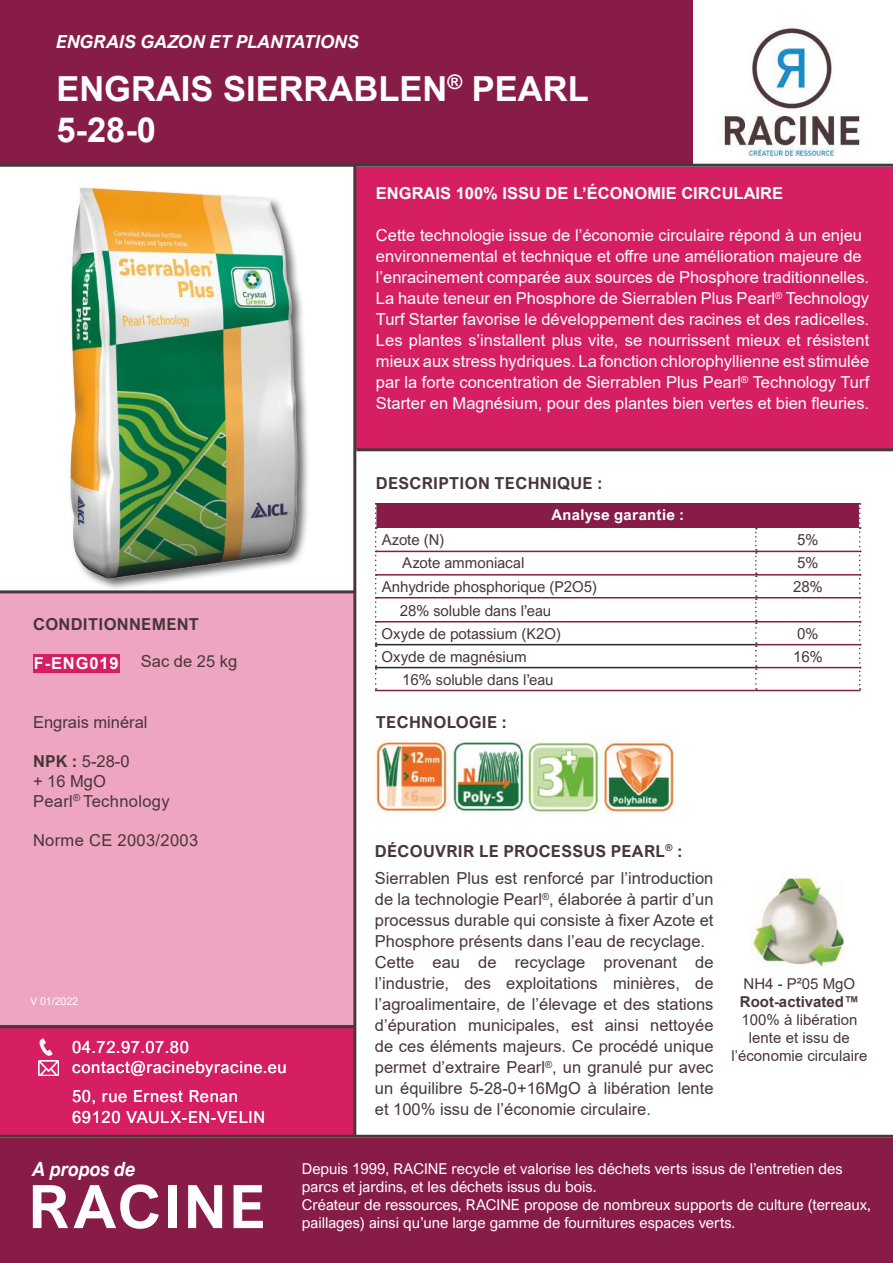
<style>
.page{position:relative;width:893px;height:1263px;background:#fff}
.page>*{position:absolute;margin:0;border:0;box-sizing:border-box;transform-origin:0 0}
.t1{font:700 60px "Arial Nova";letter-spacing:.04em;color:#fff}
.t2{font:700 34.5px/41.4px "Arial";color:#fff}
.t3{font:italic 700 19.65px "Arial Nova";color:#fff;scale:.92 1}
.t4{font:italic 700 18px "Arial Nova";color:#fff}
.t5{font:16.5px/21px "Arial";color:#fff}
.t6{font:16.5px/21px "Arial";color:#483639}
.t7{font:700 16.5px "Arial Nova";letter-spacing:.02em;color:#483639}
.t8{font:16.5px/19.8px "Arial Nova";letter-spacing:.04em;color:#fff}
.t9{font:16.5px/19.8px "Arial";letter-spacing:.02em;color:#483639}
.t10{font:700 16.5px "Arial";color:#fff}
.t11{font:15px/18px "Arial Nova";color:#fff}
.t12{font:15px/23px "Arial Nova";color:#483639;text-align:center}
.t13{font:15px/18px "Arial";color:#483639;text-align:center}
.t14{font:700 15px "Arial Nova";letter-spacing:.02em;color:#fff}
.t15{font:700 15px "Arial";color:#483639}
.t16{font:10.5px "Arial Nova";color:#fff}
.s1{font-family:"Arial Nova";font-weight:700}
</style>
<div class="page">
<div style="left:356px;top:167px;width:537px;height:281px;background:#d61e63"></div>
<div style="left:0;top:1025px;width:353px;height:110px;background:#d61e63"></div>
<div style="left:0;top:0;width:693px;height:164px;background:#881c48"></div>
<img style="left:702px;top:27px;width:186px;height:137px">
<hr style="left:0;top:164px;width:893px;height:3px;background:#483639">
<hr style="left:356px;top:448px;width:537px;height:3px;background:#483639">
<hr style="left:0;top:1135px;width:893px;height:3px;background:#483639">
<div style="left:0;top:1138px;width:893px;height:125px;background:#881c48"></div>
<img style="left:38px;top:1060px;width:20px;height:15px">
<img style="left:39px;top:1038px;width:14px;height:17px">
<hr style="left:353px;top:166px;width:3px;height:970px;background:#483639">
<hr style="left:0;top:590px;width:355px;height:3px;background:#483639">
<hr style="left:0;top:1025px;width:355px;height:3px;background:#483639">
<div style="left:0;top:593px;width:353px;height:432px;background:#eea5c1"></div>
<img style="left:70px;top:187px;width:238px;height:402px">
<div style="left:33px;top:654px;width:87px;height:19px;background:#d61e63"></div>
<div style="left:376px;top:503px;width:484px;height:25px;background:#881c48"></div>
<svg style="left:377px;top:528px;width:482px;height:162px"></svg>
<hr style="left:376px;top:597px;width:380px;height:1px;background:#881c48">
<hr style="left:756px;top:597px;width:103px;height:1px;background:#881c48">
<hr style="left:376px;top:621px;width:380px;height:1px;background:#881c48">
<hr style="left:756px;top:621px;width:103px;height:1px;background:#881c48">
<hr style="left:756px;top:644px;width:103px;height:1px;background:#881c48">
<hr style="left:756px;top:667px;width:103px;height:1px;background:#881c48">
<hr style="left:375px;top:690px;width:381px;height:1px;background:#881c48">
<hr style="left:756px;top:690px;width:104px;height:1px;background:#881c48">
<hr style="left:376px;top:551px;width:380px;height:1px;background:#881c48">
<hr style="left:756px;top:551px;width:103px;height:1px;background:#881c48">
<hr style="left:376px;top:574px;width:380px;height:1px;background:#881c48">
<hr style="left:756px;top:574px;width:103px;height:1px;background:#881c48">
<svg style="left:859px;top:503px;width:2px;height:187px"></svg>
<hr style="left:375px;top:644px;width:381px;height:1px;background:#2b2b2a">
<hr style="left:375px;top:667px;width:381px;height:1px;background:#2b2b2a">
<svg style="left:375px;top:503px;width:2px;height:187px"></svg>
<svg style="left:755px;top:528px;width:2px;height:162px"></svg>
<img style="left:375px;top:740px;width:300px;height:74px">
<img style="left:751px;top:873px;width:94px;height:94px">
<p class="t4" style="left:56px;top:31px;width:305px">ENGRAIS GAZON ET PLANTATIONS</p>
<h2 class="t2" style="left:56px;top:68px;width:534px">ENGRAIS SIERRABLEN<sup>®</sup> PEARL<br>5-28-0</h2>
<p class="t10" style="left:376px;top:182px;width:409px">ENGRAIS 100% ISSU DE L’ÉCONOMIE CIRCULAIRE</p>
<p class="t5" style="left:376px;top:225px;width:495px">Cette technologie issue de l’économie circulaire répond à un enjeu environnemental et technique et offre une amélioration majeure de l’enracinement comparée aux sources de Phosphore traditionnelles.<br>La haute teneur en Phosphore de Sierrablen Plus Pearl<sup>®</sup> Technology Turf Starter favorise le développement des racines et des radicelles.<br>Les plantes s’installent plus vite, se nourrissent mieux et résistent mieux aux stress hydriques. La fonction chlorophyllienne est stimulée par la forte concentration de Sierrablen Plus Pearl<sup>®</sup> Technology Turf Starter en Magnésium, pour des plantes bien vertes et bien fleuries.</p>
<p class="t7" style="left:376px;top:473px;width:228px">DESCRIPTION TECHNIQUE :</p>
<p class="t7" style="left:33px;top:615px;width:167px">CONDITIONNEMENT</p>
<p class="t10" style="left:34px;top:652px;width:86px">F-ENG019</p>
<p class="t6" style="left:141px;top:651px;width:98px">Sac de 25 kg</p>
<p class="t6" style="left:33px;top:711px;width:116px">Engrais minéral</p>
<p class="t9" style="left:33px;top:751px;width:138px"><span class="s1">NPK :</span> 5-28-0<br>+ 16 MgO<br>Pearl<sup>®</sup> Technology</p>
<p class="t9" style="left:33px;top:830px;width:167px">Norme CE 2003/2003</p>
<p class="t16" style="left:30px;top:995px;width:49px">V 01/2022</p>
<p class="t8" style="left:72px;top:1037px;width:216px">04.72.97.07.80 contact@racinebyracine.eu</p>
<p class="t8" style="left:72px;top:1085px;width:194px;line-height:21.6px">50, rue Ernest Renan<br>69120 VAULX-EN-VELIN</p>
<p class="t3" style="left:33px;top:1157px;width:114px">A propos de</p>
<h1 class="t1" style="left:28px;top:1172px;width:239px">RACINE</h1>
<p class="t14" style="left:552px;top:506px;width:134px">Analyse garantie :</p>
<p class="t12" style="left:382px;top:528px;width:64px">Azote (N)</p>
<p class="t12" style="left:797px;top:528px;width:23px">5%</p>
<p class="t12" style="left:402px;top:551px;width:124px">Azote ammoniacal</p>
<p class="t12" style="left:797px;top:551px;width:23px">5%</p>
<p class="t12" style="left:382px;top:575px;width:217px">Anhydride phosphorique (P2O5)</p>
<p class="t12" style="left:793px;top:575px;width:31px">28%</p>
<p class="t12" style="left:382px;top:599px;width:181px">28% soluble dans l’eau<br>Oxyde de potassium (K2O)</p>
<p class="t12" style="left:797px;top:622px;width:23px">0%</p>
<p class="t12" style="left:382px;top:645px;width:147px">Oxyde de magnésium</p>
<p class="t12" style="left:793px;top:645px;width:31px">16%</p>
<p class="t12" style="left:402px;top:668px;width:153px">16% soluble dans l’eau</p>
<p class="t7" style="left:376px;top:712px;width:132px">TECHNOLOGIE :</p>
<p class="t7" style="left:375px;top:841px;width:309px">DÉCOUVRIR LE PROCESSUS PEARL<sup>®</sup> :</p>
<p class="t6" style="left:375px;top:868px;width:340px">Sierrablen Plus est renforcé par l’introduction de la technologie Pearl<sup>®</sup>, élaborée à partir d’un processus durable qui consiste à fixer Azote et Phosphore présents dans l’eau de recyclage.<br>Cette eau de recyclage provenant de l’industrie, des exploitations minières, de l’agroalimentaire, de l’élevage et des stations d’épuration municipales, est ainsi nettoyée de ces éléments majeurs. Ce procédé unique permet d’extraire Pearl<sup>®</sup>, un granulé pur avec un équilibre 5-28-0+16MgO à libération lente et 100% issu de l’économie circulaire.</p>
<p class="t13" style="left:744px;top:975px;width:113px">NH4 - P²05 MgO</p>
<p class="t15" style="left:740px;top:991px;width:121px">Root-activated™</p>
<p class="t13" style="left:731px;top:1011px;width:137px">100% à libération lente et issu de l’économie circulaire</p>
<p class="t11" style="left:302px;top:1160px;width:570px">Depuis 1999, RACINE recycle et valorise les déchets verts issus de l’entretien des parcs et jardins, et les déchets issus du bois.<br>Créateur de ressources, RACINE propose de nombreux supports de culture (terreaux, paillages) ainsi qu’une large gamme de fournitures espaces verts.</p>
</div>
